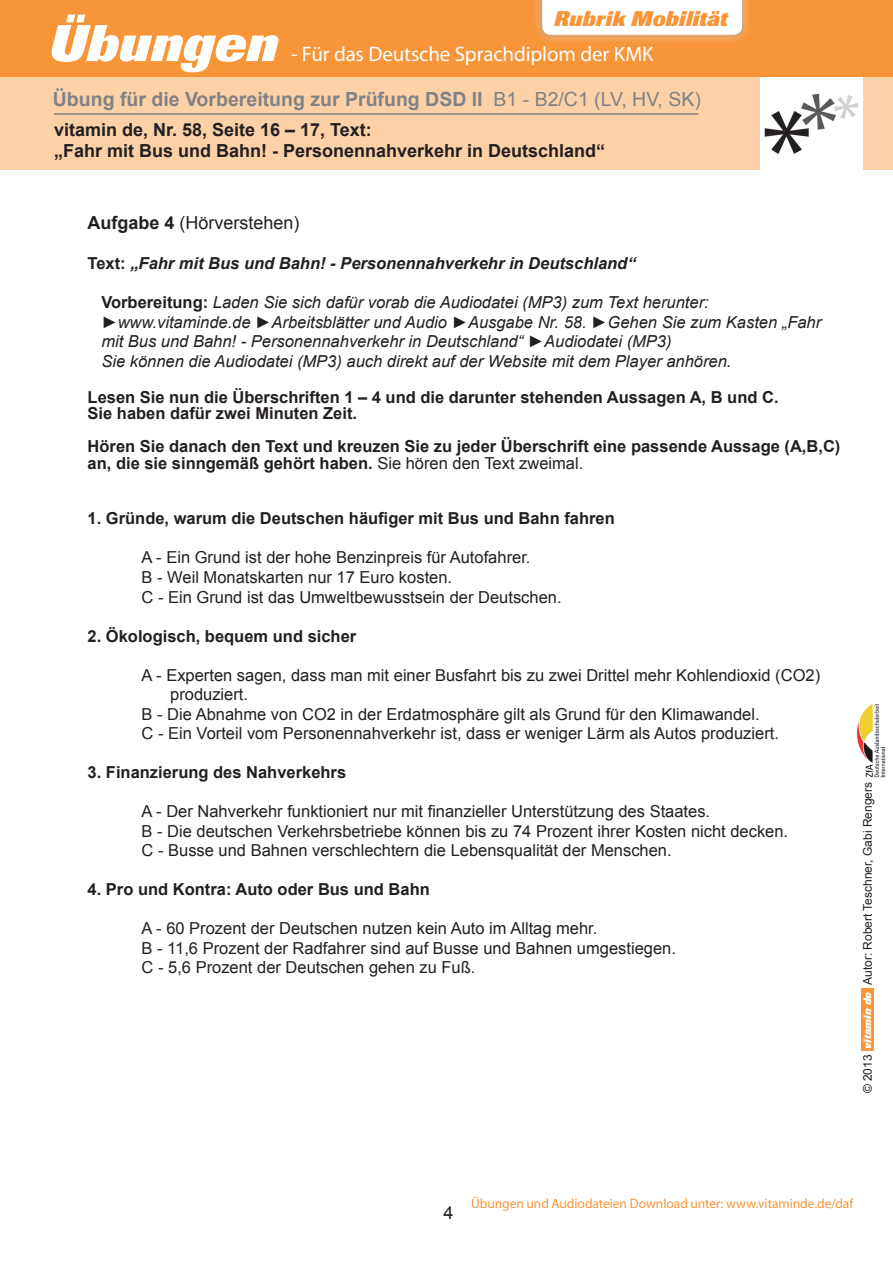
<style>
.page{position:relative;width:893px;height:1263px;background:#fff}
.page>*{position:absolute;margin:0;border:0;box-sizing:border-box;transform-origin:0 0}
.t1{font:italic 800 51px "Imago";color:#fff}
.t2{font:21px "Myriad Pro";letter-spacing:-.005em;color:#fff}
.t3{font:italic 800 21px "Imago";letter-spacing:.01em;color:#f79538}
.t4{font:700 19.5px "Arial";color:#808285}
.t5{font:700 18px/21px "Arial";color:#231f20}
.t6{font:18px "Arial";color:#231f20}
.t7{font:16.5px/19.5px "Arial";color:#231f20}
.t8{font:700 16.5px/16.5px "Arial";color:#231f20}
.t9{font:italic 16.5px/19.5px "Arial";color:#231f20}
.t10{font:italic 700 16.5px "Arial";color:#231f20}
.t11{font:13.5px "Myriad Pro";letter-spacing:-.005em;color:#f79538}
.t12{font:12px "Arial";color:#231f20}
.t13{font:italic 800 10.5px "Imago";color:#fff}
.s1{font-weight:400}
.s2{font-weight:700}
.s3{font-style:normal}
.s4{font-weight:700;font-style:normal}
</style>
<div class="page">
<div style="left:861px;top:988px;width:13px;height:63px;background:#f79538"></div>
<div style="left:0;top:77px;width:759px;height:93px;background:#fdd1a7"></div>
<div style="left:863px;top:77px;width:30px;height:93px;background:#fdd1a7"></div>
<div style="left:0;top:0;width:893px;height:77px;background:#f79538"></div>
<div style="left:532px;top:0;width:220px;height:44px;background:#fff;opacity:.65"></div>
<div style="left:542px;top:0;width:200px;height:35px;background:#fff"></div>
<hr style="left:54px;top:113px;width:644px;height:2px;background:#808285">
<img style="left:764px;top:93px;width:95px;height:61px">
<img style="left:856px;top:704px;width:30px;height:73px">
<p class="t3" style="left:554px;top:6px;width:175px">Rubrik Mobilität</p>
<h1 class="t1" style="left:49px;top:14px;width:231px">Übungen</h1>
<p class="t2" style="left:291px;top:41px;width:364px">- Für das Deutsche Sprachdiplom der KMK</p>
<p class="t4" style="left:53px;top:86px;width:649px">Übung für die Vorbereitung zur Prüfung DSD II <span class="s1">B1 - B2/C1 (LV, HV, SK)</span></p>
<p class="t5" style="left:54px;top:120px;width:553px">vitamin de, Nr. 58, Seite 16 – 17, Text:<br>„Fahr mit Bus und Bahn! - Personennahverkehr in Deutschland“</p>
<p class="t6" style="left:88px;top:210px;width:214px"><span class="s2">Aufgabe 4</span> (Hörverstehen)</p>
<p class="t10" style="left:88px;top:253px;width:549px"><span class="s3">Text:</span> „Fahr mit Bus und Bahn! - Personennahverkehr in Deutschland“</p>
<p class="t9" style="left:101px;top:293px;width:721px"><span class="s4">Vorbereitung:</span> Laden Sie sich dafür vorab die Audiodatei (MP3) zum Text herunter: ►www.vitaminde.de ►Arbeitsblätter und Audio ►Ausgabe Nr. 58. ►Gehen Sie zum Kasten „Fahr mit Bus und Bahn! - Personennahverkehr in Deutschland“ ►Audiodatei (MP3)<br>Sie können die Audiodatei (MP3) auch direkt auf der Website mit dem Player anhören.</p>
<p class="t8" style="left:88px;top:389px;width:693px">Lesen Sie nun die Überschriften 1 – 4 und die darunter stehenden Aussagen A, B und C.<br>Sie haben dafür zwei Minuten Zeit.</p>
<p class="t8" style="left:88px;top:439px;width:754px">Hören Sie danach den Text und kreuzen Sie zu jeder Überschrift eine passende Aussage (A,B,C) an, die sie sinngemäß gehört haben. <span class="s1">Sie hören den Text zweimal.</span></p>
<p class="t8" style="left:88px;top:511px;width:529px">1. Gründe, warum die Deutschen häufiger mit Bus und Bahn fahren</p>
<p class="t7" style="left:142px;top:548px;width:421px">A - Ein Grund ist der hohe Benzinpreis für Autofahrer.<br>B - Weil Monatskarten nur 17 Euro kosten.<br>C - Ein Grund ist das Umweltbewusstsein der Deutschen.</p>
<p class="t8" style="left:88px;top:628px;width:270px">2. Ökologisch, bequem und sicher</p>
<p class="t7" style="left:142px;top:665px;width:680px">A - Experten sagen, dass man mit einer Busfahrt bis zu zwei Drittel mehr Kohlendioxid (CO2)</p>
<p class="t7" style="left:170px;top:684px;width:79px">produziert.</p>
<p class="t7" style="left:142px;top:704px;width:620px">B - Die Abnahme von CO2 in der Erdatmosphäre gilt als Grund für den Klimawandel.</p>
<p class="t7" style="left:142px;top:723px;width:639px">C - Ein Vorteil vom Personennahverkehr ist, dass er weniger Lärm als Autos produziert.</p>
<p class="t8" style="left:88px;top:764px;width:260px">3. Finanzierung des Nahverkehrs</p>
<p class="t7" style="left:142px;top:801px;width:648px">A - Der Nahverkehr funktioniert nur mit finanzieller Unterstützung des Staates.<br>B - Die deutschen Verkehrsbetriebe können bis zu 74 Prozent ihrer Kosten nicht decken.<br>C - Busse und Bahnen verschlechtern die Lebensqualität der Menschen.</p>
<p class="t8" style="left:88px;top:881px;width:344px">4. Pro und Kontra: Auto oder Bus und Bahn</p>
<p class="t7" style="left:142px;top:918px;width:536px">A - 60 Prozent der Deutschen nutzen kein Auto im Alltag mehr.<br>B - 11,6 Prozent der Radfahrer sind auf Busse und Bahnen umgestiegen.<br>C - 5,6 Prozent der Deutschen gehen zu Fuß.</p>
<p class="t12" style="left:859px;top:985px;width:205px;rotate:-90deg">Autor: Robert Teschner, Gabi Rengers</p>
<p class="t13" style="left:861px;top:1049px;width:59px;rotate:-90deg">vitamin de</p>
<p class="t12" style="left:859px;top:1093px;width:40px;rotate:-90deg">© 2013</p>
<p class="t6" style="left:444px;top:1200px;width:12px">4</p>
<p class="t11" style="left:471px;top:1195px;width:384px">Übungen und Audiodateien Download unter: www.vitaminde.de/daf</p>
</div>
